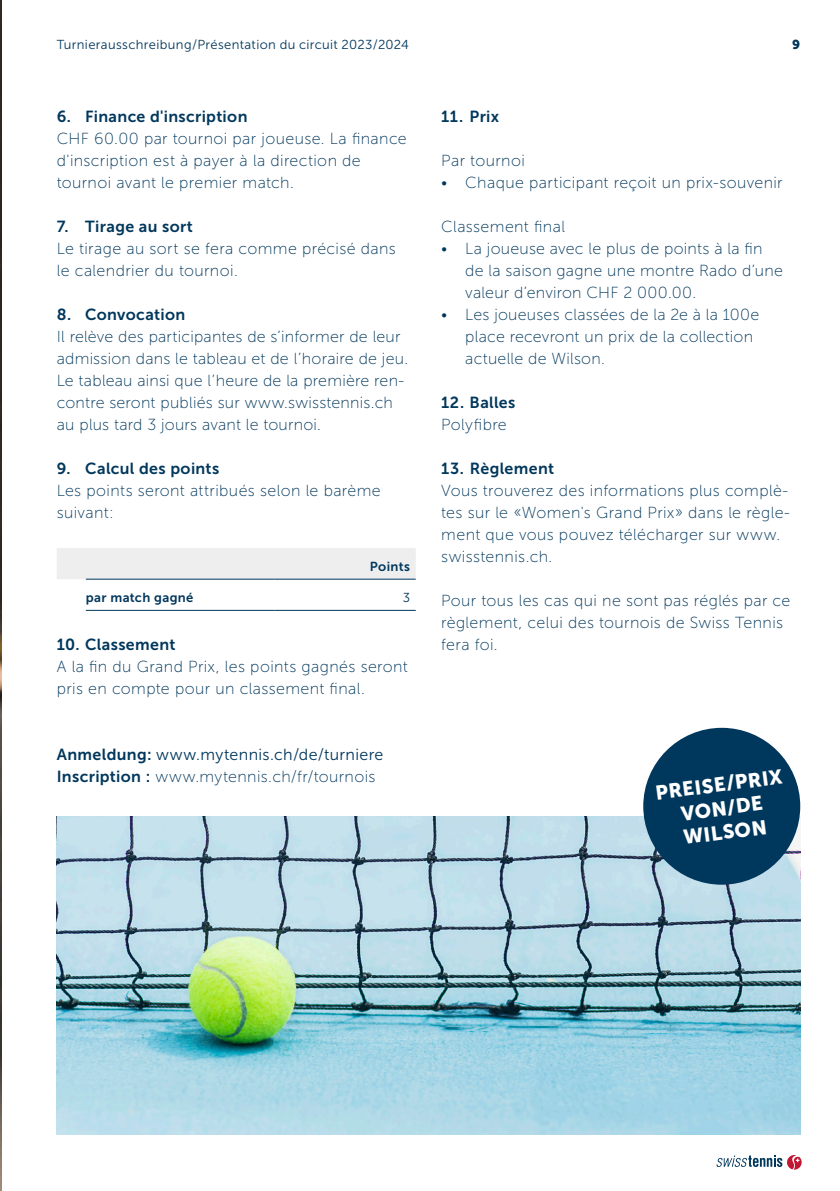
<style>
.page{position:relative;width:840px;height:1191px;background:#fff}
.page>*{position:absolute;margin:0;border:0;box-sizing:border-box;transform-origin:0 0}
.t1{font:20px "Museo Sans 900";color:#fff}
.Lauftext{font:16px/22px "Museo Sans 100";letter-spacing:.02em;color:#00375c}
.Lauftext-2{font:16px/22px "Museo Sans 300";letter-spacing:.02em;color:#00375c}
.ZwischenTitelOhneNummerierung{font:16px "Museo Sans 700";letter-spacing:.02em;color:#00375c}
.Lauftext-3{font:16px "Museo Sans 700";letter-spacing:.02em;color:#00375c}
.ZwischenTitelMitNummerierung{font:16px "Museo Sans 700";letter-spacing:.025em;color:#00375c}
.Untertitel{font:16px "Museo Sans 100";letter-spacing:.025em;color:#00375c}
.ZwischenTitelOhneNummerierung-2{font:16px "Museo Sans 100";letter-spacing:.025em;color:#00375c}
.Lauftext-4{font:13px "Museo Sans 300";letter-spacing:.025em;color:#00375c}
.Lauftext-5{font:13px "Museo Sans 700";letter-spacing:.03em;color:#00375c}
.t2{font:13px "Museo Sans 900";color:#00375c}
.s1{font-family:"Museo Sans 700"}
.s2{font-family:"Museo Sans 100"}
</style>
<div class="page">
<svg style="left:716px;top:1155px;width:85px;height:14px"></svg>
<div style="left:57px;top:548px;width:358px;height:31px;background:#eeeeef"></div>
<hr style="left:86px;top:578px;width:188px;height:1px;background:#00375c">
<hr style="left:274px;top:578px;width:141px;height:1px;background:#00375c">
<hr style="left:86px;top:610px;width:188px;height:1px;background:#00375c">
<hr style="left:274px;top:610px;width:141px;height:1px;background:#00375c">
<img style="left:0;top:1px;width:1px;height:1189px">
<img style="left:57px;top:816px;width:742px;height:318px">
<div style="left:643px;top:728px;width:156px;height:156px;background:#00375c;border-radius:50%"></div>
<p class="Lauftext-4" style="left:57px;top:38px;width:353px">Turnierausschreibung / Présentation du circuit 2023/2024</p>
<p class="t2" style="left:791px;top:38px;width:10px">9</p>
<p class="Lauftext-3" style="left:57px;top:107px;width:192px">6. Finance d'inscription</p>
<p class="Lauftext" style="left:57px;top:127px;width:351px">CHF 60.00 par tournoi par joueuse. La finance d'inscription est à payer à la direction de tournoi avant le premier match.</p>
<p class="ZwischenTitelOhneNummerierung" style="left:57px;top:217px;width:138px">7. Tirage au sort</p>
<p class="Lauftext" style="left:57px;top:237px;width:340px">Le tirage au sort se fera comme précisé dans</p>
<p class="Lauftext" style="left:57px;top:259px;width:182px">le calendrier du tournoi.</p>
<p class="ZwischenTitelOhneNummerierung" style="left:57px;top:305px;width:130px">8. Convocation</p>
<p class="Lauftext" style="left:57px;top:325px;width:353px">Il relève des participantes de s’informer de leur admission dans le tableau et de l’horaire de jeu.</p>
<p class="Lauftext" style="left:57px;top:369px;width:349px">Le tableau ainsi que l’heure de la première ren&shy;contre seront publiés sur www.swisstennis.ch au plus tard 3 jours avant le tournoi.</p>
<p class="ZwischenTitelOhneNummerierung" style="left:57px;top:459px;width:164px">9. Calcul des points</p>
<p class="Lauftext" style="left:57px;top:479px;width:325px">Les points seront attribués selon le barème suivant :</p>
<p class="Lauftext-5" style="left:370px;top:559px;width:42px">Points</p>
<p class="Lauftext-5" style="left:86px;top:590px;width:109px">par match gagné</p>
<p class="Lauftext-4" style="left:402px;top:590px;width:9px">3</p>
<p class="ZwischenTitelOhneNummerierung" style="left:57px;top:635px;width:120px">10. Classement</p>
<p class="Lauftext" style="left:57px;top:655px;width:352px">A la fin du Grand Prix, les points gagnés seront pris en compte pour un classement final.</p>
<p class="Lauftext-2" style="left:57px;top:743px;width:328px"><span class="s1">Anmeldung:</span> www.mytennis.ch/de/turniere<br><span class="s1">Inscription :</span> <span class="s2">www.mytennis.ch/fr/tournois</span></p>
<p class="ZwischenTitelOhneNummerierung" style="left:441px;top:107px;width:59px">11. Prix</p>
<p class="ZwischenTitelOhneNummerierung-2" style="left:441px;top:152px;width:85px">Par tournoi</p>
<p class="Lauftext" style="left:441px;top:171px;width:343px">• Chaque participant reçoit un prix-souvenir</p>
<p class="Untertitel" style="left:441px;top:218px;width:125px">Classement final</p>
<p class="Lauftext" style="left:465px;top:237px;width:319px;text-indent:-24px">• La joueuse avec le plus de points à la fin de la saison gagne une montre Rado d’une valeur d’environ CHF 2 000.00.</p>
<p class="Lauftext" style="left:465px;top:303px;width:295px;text-indent:-24px">• Les joueuses classées de la 2e à la 100e place recevront un prix de la collection actuelle de Wilson.</p>
<p class="ZwischenTitelMitNummerierung" style="left:441px;top:393px;width:76px">12. Balles</p>
<p class="Lauftext" style="left:441px;top:413px;width:67px">Polyfibre</p>
<p class="ZwischenTitelMitNummerierung" style="left:441px;top:459px;width:114px">13. Règlement</p>
<p class="Lauftext" style="left:441px;top:479px;width:350px">Vous trouverez des informations plus complè&shy;tes sur le «Women's Grand Prix» dans le règle&shy;ment que vous pouvez télécharger sur www. swisstennis.ch.</p>
<p class="Lauftext" style="left:441px;top:589px;width:350px">Pour tous les cas qui ne sont pas réglés par ce règlement, celui des tournois de Swiss Tennis fera foi.</p>
<p class="t1" style="left:653px;top:782px;width:129px;rotate:-8deg">PREISE/PRIX</p>
<p class="t1" style="left:679px;top:802px;width:84px;rotate:-8deg">VON/DE</p>
<p class="t1" style="left:681px;top:826px;width:85px;rotate:-8deg">WILSON</p>
</div>
